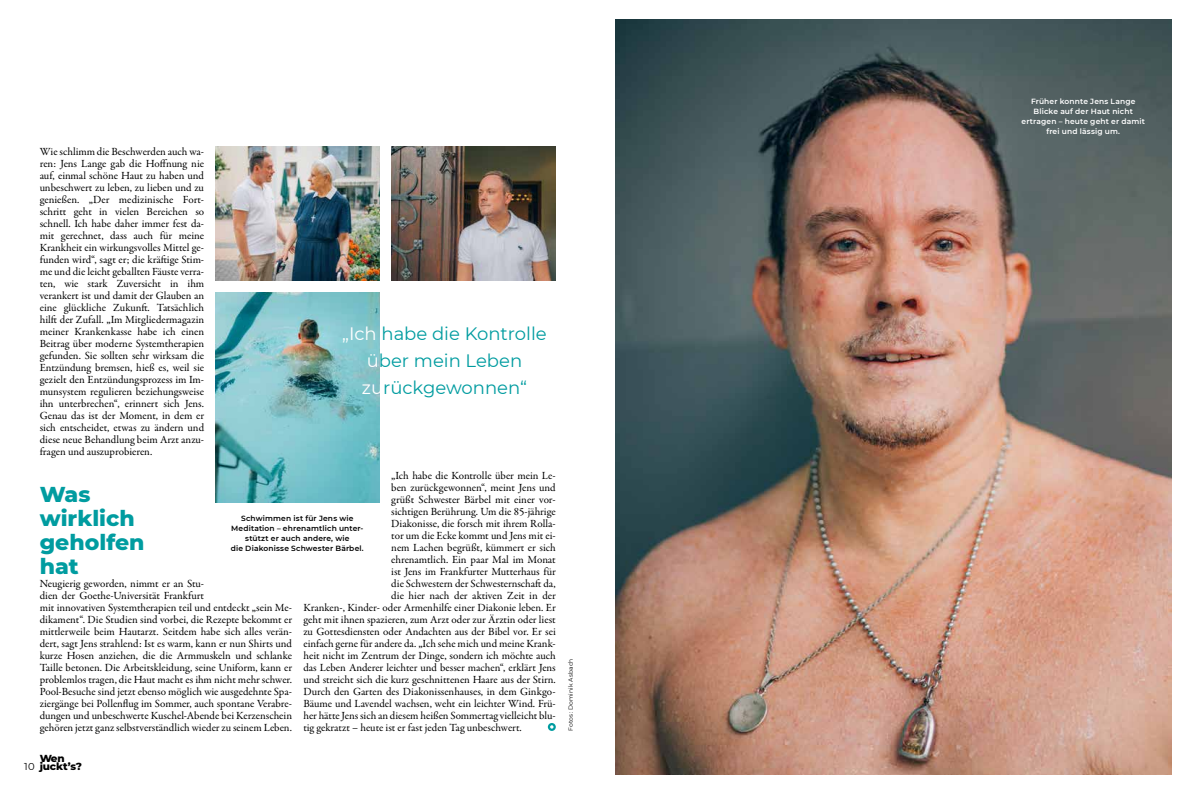
<style>
.page{position:relative;width:1191px;height:794px;background:#fff}
.page>*{position:absolute;margin:0;border:0;box-sizing:border-box;transform-origin:0 0}
.t1{font:800 22px/24px "Montserrat";color:#009ca0}
.t2{font:18px/27px "Montserrat";color:#009ca0;text-align:center}
.t3{font:11px/12px "Garamond Premr Pro";color:#000;text-align:justify}
.t4{font:800 10.4px/7.6px "Montserrat";letter-spacing:-.015em;color:#000}
.t5{font:10px "Montserrat";color:#000}
.t6{font:600 7.5px/10px "Montserrat";letter-spacing:.02em;color:#000;text-align:center}
.t7{font:600 7.5px/10px "Montserrat";letter-spacing:.02em;color:#fff;text-align:center}
.t8{font:6px "Montserrat";letter-spacing:.025em;color:#000}
.s1{color:#fff}
</style>
<div class="page">
<img style="left:615px;top:20px;width:556px;height:754px">
<img style="left:215px;top:293px;width:165px;height:210px">
<img style="left:215px;top:146px;width:165px;height:135px">
<img style="left:391px;top:146px;width:165px;height:135px">
<div style="left:548px;top:723px;width:8px;height:8px;border:2px solid #009ca0;border-radius:50%"></div>
<p class="t3" style="left:40px;top:145px;width:166px">Wie schlimm die Beschwerden auch wa&shy;ren: Jens Lange gab die Hoffnung nie auf, einmal schöne Haut zu haben und unbeschwert zu leben, zu lieben und zu genießen. „Der medizinische Fort&shy;schritt geht in vielen Bereichen so schnell. Ich habe daher immer fest da&shy;mit gerechnet, dass auch für meine Krankheit ein wirkungsvolles Mittel ge&shy;funden wird“, sagt er; die kräftige Stim&shy;me und die leicht geballten Fäuste verra&shy;ten, wie stark Zuversicht in ihm verankert ist und damit der Glauben an eine glückliche Zukunft. Tatsächlich hilft der Zufall. „Im Mitgliedermagazin meiner Krankenkasse habe ich einen Beitrag über moderne Systemtherapien gefunden. Sie sollten sehr wirksam die Entzündung bremsen, hieß es, weil sie gezielt den Entzündungsprozess im Im&shy;munsystem regulieren beziehungsweise ihn unterbrechen“, erinnert sich Jens.<br>Genau das ist der Moment, in dem er sich entscheidet, etwas zu ändern und diese neue Behandlung beim Arzt anzu&shy;fragen und auszuprobieren.</p>
<h1 class="t1" style="left:40px;top:481px;width:106px">Was wirklich geholfen hat</h1>
<p class="t3" style="left:40px;top:577px;width:254px;text-align:left">Neugierig geworden, nimmt er an Stu-<br>dien der Goethe-Universität Frankfurt<br>mit innovativen Systemtherapien teil und entdeckt „sein Me&shy;dikament“. Die Studien sind vorbei, die Rezepte bekommt er mittlerweile beim Hautarzt. Seitdem habe sich alles verän&shy;dert, sagt Jens strahlend: Ist es warm, kann er nun Shirts und kurze Hosen anziehen, die die Armmuskeln und schlanke Taille betonen. Die Arbeitskleidung, seine Uniform, kann er problemlos tragen, die Haut macht es ihm nicht mehr schwer.<br>Pool-Besuche sind jetzt ebenso möglich wie ausgedehnte Spa&shy;ziergänge bei Pollenflug im Sommer, auch spontane Verabre&shy;dungen und unbeschwerte Kuschel-Abende bei Kerzenschein gehören jetzt ganz selbstverständlich wieder zu seinem Leben.</p>
<h2 class="t2" style="left:342px;top:320px;width:206px"><span class="s1">„Ich</span> habe die Kontrolle <span class="s1">ü</span>ber mein Leben <span class="s1">zu</span>rückgewonnen“</h2>
<p class="t3" style="left:391px;top:469px;width:166px">„Ich habe die Kontrolle über mein Le-</p>
<p class="t3" style="left:391px;top:481px;width:166px">ben zurückgewonnen“, meint Jens und</p>
<p class="t3" style="left:391px;top:493px;width:166px">grüßt Schwester Bärbel mit einer vor-</p>
<p class="t3" style="left:391px;top:505px;width:166px">sichtigen Berührung. Um die 85-jährige</p>
<p class="t3" style="left:391px;top:517px;width:166px">Diakonisse, die forsch mit ihrem Rolla-</p>
<p class="t3" style="left:391px;top:529px;width:166px">tor um die Ecke kommt und Jens mit ei-</p>
<p class="t3" style="left:391px;top:541px;width:166px">nem Lachen begrüßt, kümmert er sich</p>
<p class="t3" style="left:391px;top:553px;width:166px">ehrenamtlich. Ein paar Mal im Monat</p>
<p class="t3" style="left:391px;top:565px;width:166px">ist Jens im Frankfurter Mutterhaus für</p>
<p class="t3" style="left:391px;top:577px;width:166px">die Schwestern der Schwesternschaft da,</p>
<p class="t3" style="left:391px;top:589px;width:166px">die hier nach der aktiven Zeit in der</p>
<p class="t3" style="left:303px;top:601px;width:254px">Kranken-, Kinder- oder Armenhilfe einer Diakonie leben. Er</p>
<p class="t3" style="left:303px;top:613px;width:254px">geht mit ihnen spazieren, zum Arzt oder zur Ärztin oder liest</p>
<p class="t3" style="left:303px;top:625px;width:254px">zu Gottesdiensten oder Andachten aus der Bibel vor. Er sei</p>
<p class="t3" style="left:303px;top:637px;width:254px">einfach gerne für andere da. „Ich sehe mich und meine Krank-</p>
<p class="t3" style="left:303px;top:649px;width:254px">heit nicht im Zentrum der Dinge, sondern ich möchte auch</p>
<p class="t3" style="left:303px;top:661px;width:254px">das Leben Anderer leichter und besser machen“, erklärt Jens</p>
<p class="t3" style="left:303px;top:673px;width:254px">und streicht sich die kurz geschnittenen Haare aus der Stirn.</p>
<p class="t3" style="left:303px;top:685px;width:254px">Durch den Garten des Diakonissenhauses, in dem Ginkgo-</p>
<p class="t3" style="left:303px;top:697px;width:254px">Bäume und Lavendel wachsen, weht ein leichter Wind. Frü-</p>
<p class="t3" style="left:303px;top:709px;width:254px">her hätte Jens sich an diesem heißen Sommertag vielleicht blu-</p>
<p class="t3" style="left:303px;top:721px;width:220px">tig gekratzt – heute ist er fast jeden Tag unbeschwert.</p>
<p class="t6" style="left:231px;top:513px;width:134px">Schwimmen ist für Jens wie<br>Meditation – ehrenamtlich unter&shy;stützt er auch andere, wie<br>die Diakonisse Schwester Bärbel.</p>
<p class="t5" style="left:24px;top:760px;width:12px">10</p>
<p class="t4" style="left:40px;top:754px;width:44px">Wen juckt’s?</p>
<p class="t8" style="left:566px;top:731px;width:74px;rotate:-90deg">Fotos: Dominik Asbach</p>
<p class="t7" style="left:1021px;top:96px;width:125px">Früher konnte Jens Lange<br>Blicke auf der Haut nicht ertragen – heute geht er damit frei und lässig um.</p>
</div>
